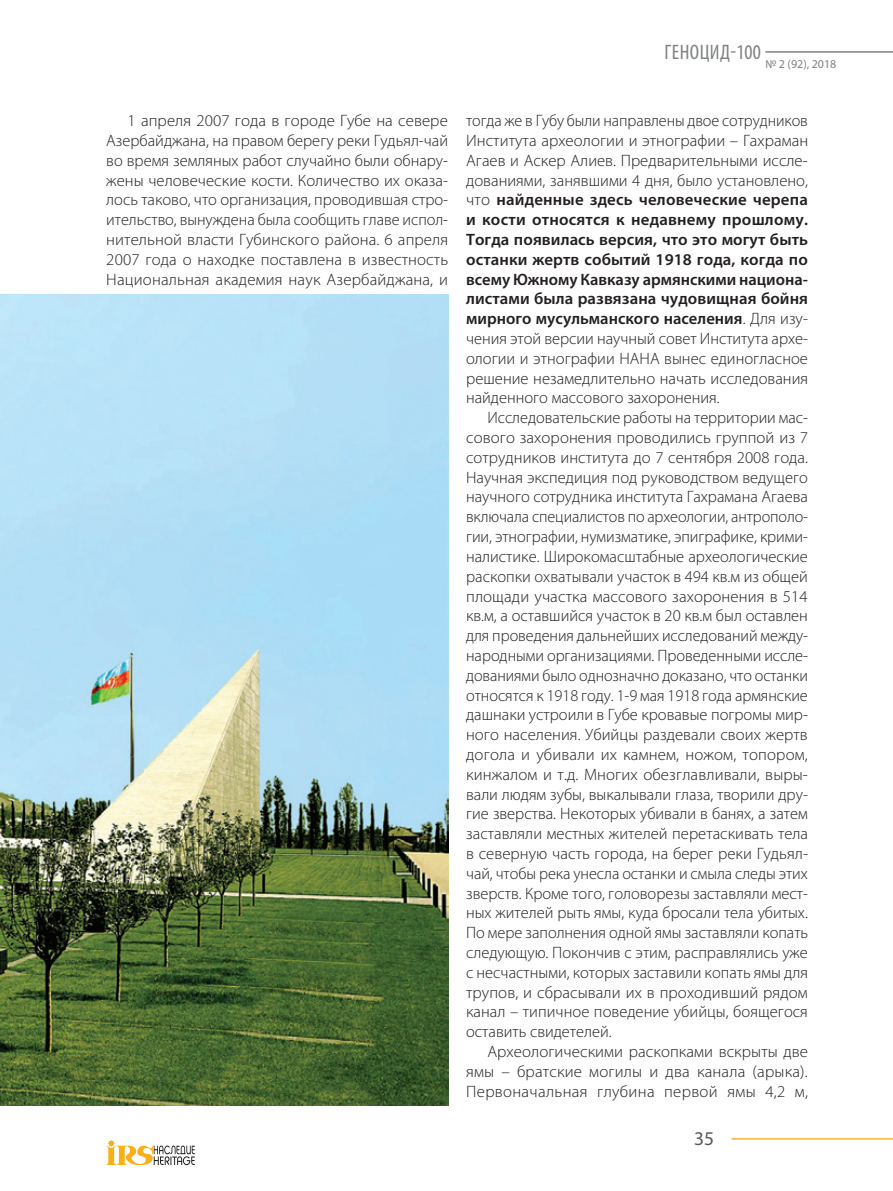
<style>
.page{position:relative;width:893px;height:1191px;background:#fff}
.page>*{position:absolute;margin:0;border:0;box-sizing:border-box;transform-origin:0 0}
.t1{font:condensed 21px "Myriad Pro";letter-spacing:.02em;color:#808285}
.t2{font:19.5px "Myriad Pro";color:#57585a}
.t3{font:300 16.5px/19.8px "Myriad Pro";color:#231f20;text-align:justify}
.t4{font:600 16.5px "Myriad Pro";letter-spacing:.005em;color:#231f20}
.t5{font:300 16.5px "Myriad Pro";letter-spacing:.02em;color:#231f20}
.t6{font:12px "Myriad Pro";color:#808285}
.s1{font-weight:300}
</style>
<div class="page">
<hr style="left:765px;top:51px;width:128px;height:2px;background:#808285">
<hr style="left:731px;top:1138px;width:162px;height:1px;background:#fbb033">
<svg style="left:106px;top:1140px;width:89px;height:25px"></svg>
<img style="left:0;top:294px;width:448px;height:812px">
<p class="t1" style="left:664px;top:39px;width:98px">ГЕНОЦИД-100</p>
<p class="t6" style="left:765px;top:56px;width:73px">№ 2 (92), 2018</p>
<p class="t3" style="left:106px;top:111px;width:343px;text-indent:21px">1 апреля 2007 года в городе Губе на севере Азербайджана, на правом берегу реки Гудьял-чай во время земляных работ случайно были обнару&shy;жены человеческие кости. Количество их оказа&shy;лось таково, что организация, проводившая стро&shy;ительство, вынуждена была сообщить главе испол&shy;нительной власти Губинского района. 6 апреля 2007 года о находке поставлена в известность Национальная академия наук Азербайджана, и</p>
<p class="t3" style="left:466px;top:111px;width:343px">тогда же в Губу были направлены двое сотрудников</p>
<p class="t3" style="left:466px;top:131px;width:344px">Института археологии и этнографии – Гахраман</p>
<p class="t3" style="left:466px;top:151px;width:343px">Агаев и Аскер Алиев. Предварительными иссле-</p>
<p class="t3" style="left:466px;top:170px;width:343px">дованиями, занявшими 4 дня, было установлено,</p>
<p class="t4" style="left:466px;top:189px;width:343px"><span class="s1">что</span> найденные здесь человеческие черепа</p>
<p class="t4" style="left:466px;top:209px;width:343px">и кости относятся к недавнему прошлому.</p>
<p class="t4" style="left:466px;top:229px;width:343px">Тогда появилась версия, что это могут быть</p>
<p class="t4" style="left:466px;top:249px;width:343px">останки жертв событий 1918 года, когда по</p>
<p class="t4" style="left:466px;top:268px;width:343px">всему Южному Кавказу армянскими национа-</p>
<p class="t4" style="left:466px;top:288px;width:343px">листами была развязана чудовищная бойня</p>
<p class="t4" style="left:466px;top:308px;width:343px">мирного мусульманского населения<span class="s1">. Для изу-</span></p>
<p class="t3" style="left:466px;top:329px;width:343px">чения этой версии научный совет Института архе-</p>
<p class="t3" style="left:466px;top:349px;width:343px">ологии и этнографии НАНА вынес единогласное</p>
<p class="t3" style="left:466px;top:368px;width:344px">решение незамедлительно начать исследования</p>
<p class="t3" style="left:466px;top:388px;width:255px">найденного массового захоронения.</p>
<p class="t3" style="left:487px;top:408px;width:322px">Исследовательские работы на территории мас-</p>
<p class="t3" style="left:466px;top:428px;width:343px">сового захоронения проводились группой из 7</p>
<p class="t3" style="left:466px;top:448px;width:344px">сотрудников института до 7 сентября 2008 года.</p>
<p class="t3" style="left:466px;top:467px;width:343px">Научная экспедиция под руководством ведущего</p>
<p class="t3" style="left:466px;top:487px;width:343px">научного сотрудника института Гахрамана Агаева</p>
<p class="t3" style="left:466px;top:507px;width:343px">включала специалистов по археологии, антрополо-</p>
<p class="t3" style="left:466px;top:527px;width:343px">гии, этнографии, нумизматике, эпиграфике, крими-</p>
<p class="t3" style="left:466px;top:547px;width:343px">налистике. Широкомасштабные археологические</p>
<p class="t3" style="left:466px;top:566px;width:343px">раскопки охватывали участок в 494 кв.м из общей</p>
<p class="t3" style="left:466px;top:586px;width:343px">площади участка массового захоронения в 514</p>
<p class="t3" style="left:466px;top:606px;width:343px">кв.м, а оставшийся участок в 20 кв.м был оставлен</p>
<p class="t3" style="left:466px;top:626px;width:343px">для проведения дальнейших исследований между-</p>
<p class="t3" style="left:466px;top:646px;width:343px">народными организациями. Проведенными иссле-</p>
<p class="t3" style="left:466px;top:665px;width:343px">дованиями было однозначно доказано, что останки</p>
<p class="t3" style="left:466px;top:685px;width:343px">относятся к 1918 году. 1-9 мая 1918 года армянские</p>
<p class="t3" style="left:466px;top:705px;width:343px">дашнаки устроили в Губе кровавые погромы мир-</p>
<p class="t3" style="left:466px;top:725px;width:343px">ного населения. Убийцы раздевали своих жертв</p>
<p class="t3" style="left:466px;top:745px;width:343px">догола и убивали их камнем, ножом, топором,</p>
<p class="t3" style="left:466px;top:764px;width:343px">кинжалом и т.д. Многих обезглавливали, выры-</p>
<p class="t3" style="left:466px;top:784px;width:343px">вали людям зубы, выкалывали глаза, творили дру-</p>
<p class="t3" style="left:466px;top:804px;width:343px">гие зверства. Некоторых убивали в банях, а затем</p>
<p class="t3" style="left:466px;top:824px;width:344px">заставляли местных жителей перетаскивать тела</p>
<p class="t3" style="left:466px;top:844px;width:343px">в северную часть города, на берег реки Гудьял-</p>
<p class="t3" style="left:466px;top:863px;width:343px">чай, чтобы река унесла останки и смыла следы этих</p>
<p class="t3" style="left:466px;top:883px;width:343px">зверств. Кроме того, головорезы заставляли мест-</p>
<p class="t3" style="left:466px;top:903px;width:343px">ных жителей рыть ямы, куда бросали тела убитых.</p>
<p class="t3" style="left:466px;top:923px;width:344px">По мере заполнения одной ямы заставляли копать</p>
<p class="t3" style="left:466px;top:943px;width:343px">следующую. Покончив с этим, расправлялись уже</p>
<p class="t3" style="left:466px;top:962px;width:343px">с несчастными, которых заставили копать ямы для</p>
<p class="t3" style="left:466px;top:982px;width:343px">трупов, и сбрасывали их в проходивший рядом</p>
<p class="t3" style="left:466px;top:1002px;width:343px">канал – типичное поведение убийцы, боящегося</p>
<p class="t3" style="left:466px;top:1022px;width:147px">оставить свидетелей.</p>
<p class="t3" style="left:487px;top:1042px;width:322px">Археологическими раскопками вскрыты две</p>
<p class="t3" style="left:466px;top:1061px;width:343px">ямы – братские могилы и два канала (арыка).</p>
<p class="t5" style="left:466px;top:1082px;width:343px">Первоначальная глубина первой ямы 4,2 м,</p>
<p class="t2" style="left:694px;top:1126px;width:22px">35</p>
</div>
